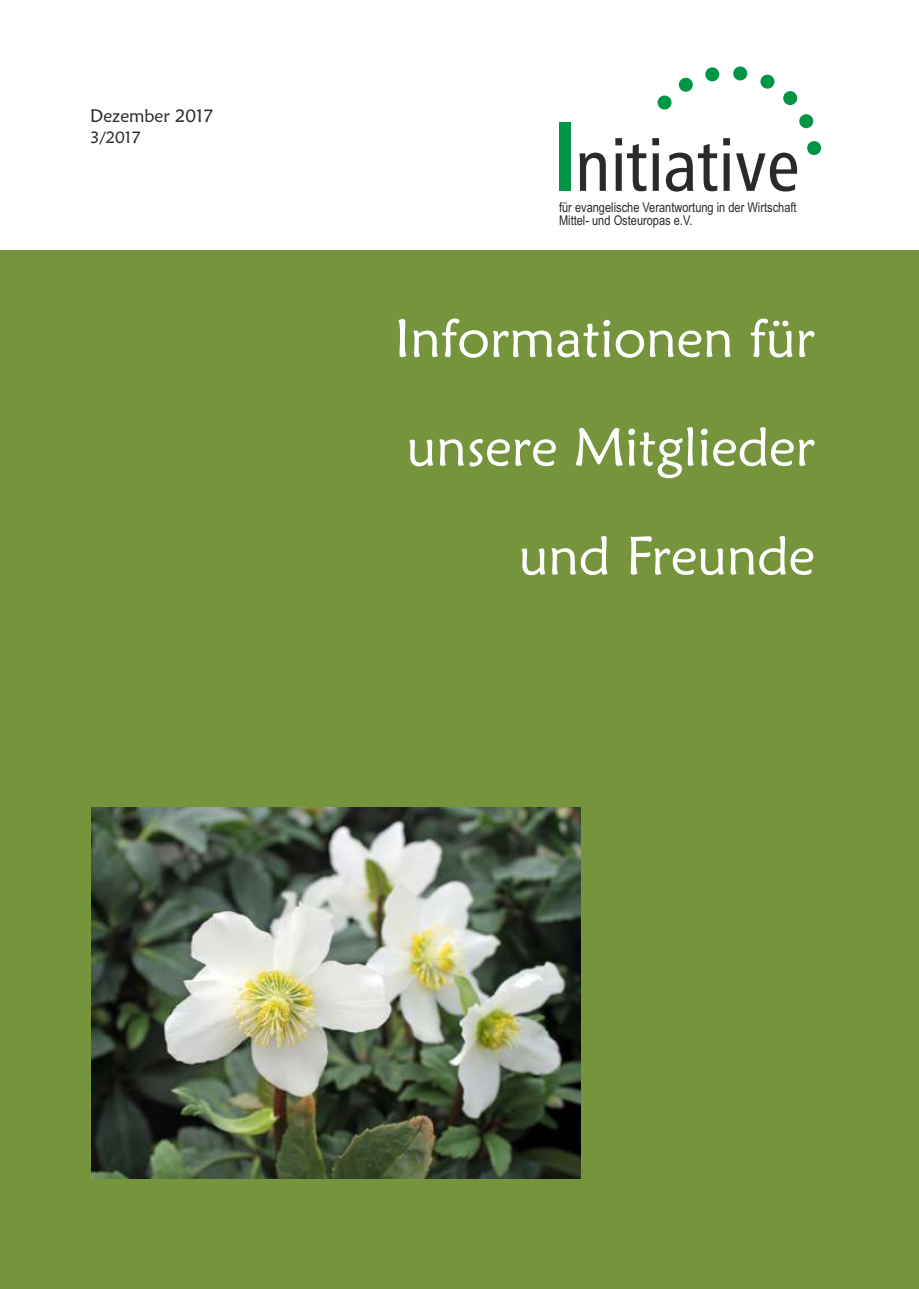
<style>
.page{position:relative;width:919px;height:1289px;background:#fff}
.page>*{position:absolute;margin:0;border:0;box-sizing:border-box;transform-origin:0 0}
.t1{font:54px/108.8px "Maiandra GD";color:#fff;text-align:right}
.t2{font:18px "Maiandra GD";color:#2b2929}
.t3{font:16.5px "Maiandra GD";color:#2b2929}
.t4{font:13.5px/13.6px "Arial Narrow";color:#2b2929}
</style>
<div class="page">
<svg style="left:579px;top:153px;width:26px;height:38px"></svg>
<svg style="left:615px;top:138px;width:31px;height:53px"></svg>
<svg style="left:652px;top:138px;width:7px;height:53px"></svg>
<svg style="left:665px;top:144px;width:52px;height:48px"></svg>
<svg style="left:723px;top:138px;width:6px;height:53px"></svg>
<svg style="left:736px;top:153px;width:61px;height:38px"></svg>
<div style="left:657px;top:95px;width:14px;height:14px;background:#009445;border-radius:50%"></div>
<div style="left:678px;top:78px;width:14px;height:14px;background:#009445;border-radius:50%"></div>
<div style="left:705px;top:67px;width:14px;height:14px;background:#009445;border-radius:50%"></div>
<div style="left:733px;top:66px;width:14px;height:14px;background:#009445;border-radius:50%"></div>
<div style="left:760px;top:75px;width:14px;height:14px;background:#009445;border-radius:50%"></div>
<div style="left:783px;top:91px;width:14px;height:14px;background:#009445;border-radius:50%"></div>
<div style="left:799px;top:114px;width:14px;height:14px;background:#009445;border-radius:50%"></div>
<div style="left:807px;top:141px;width:14px;height:14px;background:#009445;border-radius:50%"></div>
<div style="left:559px;top:122px;width:11px;height:69px;background:#009445"></div>
<div style="left:0;top:251px;width:918px;height:1037px;background:#75943b"></div>
<img style="left:92px;top:808px;width:488px;height:370px">
<h2 class="t2" style="left:90px;top:109px;width:125px">Dezember 2017</h2>
<p class="t3" style="left:90px;top:130px;width:52px">3/2017</p>
<p class="t4" style="left:559px;top:201px;width:239px">für evangelische Verantwortung in der Wirtschaft<br>Mittel- und Osteuropas e.V.</p>
<h1 class="t1" style="left:394px;top:289px;width:422px">Informationen für unsere Mitglieder und Freunde</h1>
</div>
